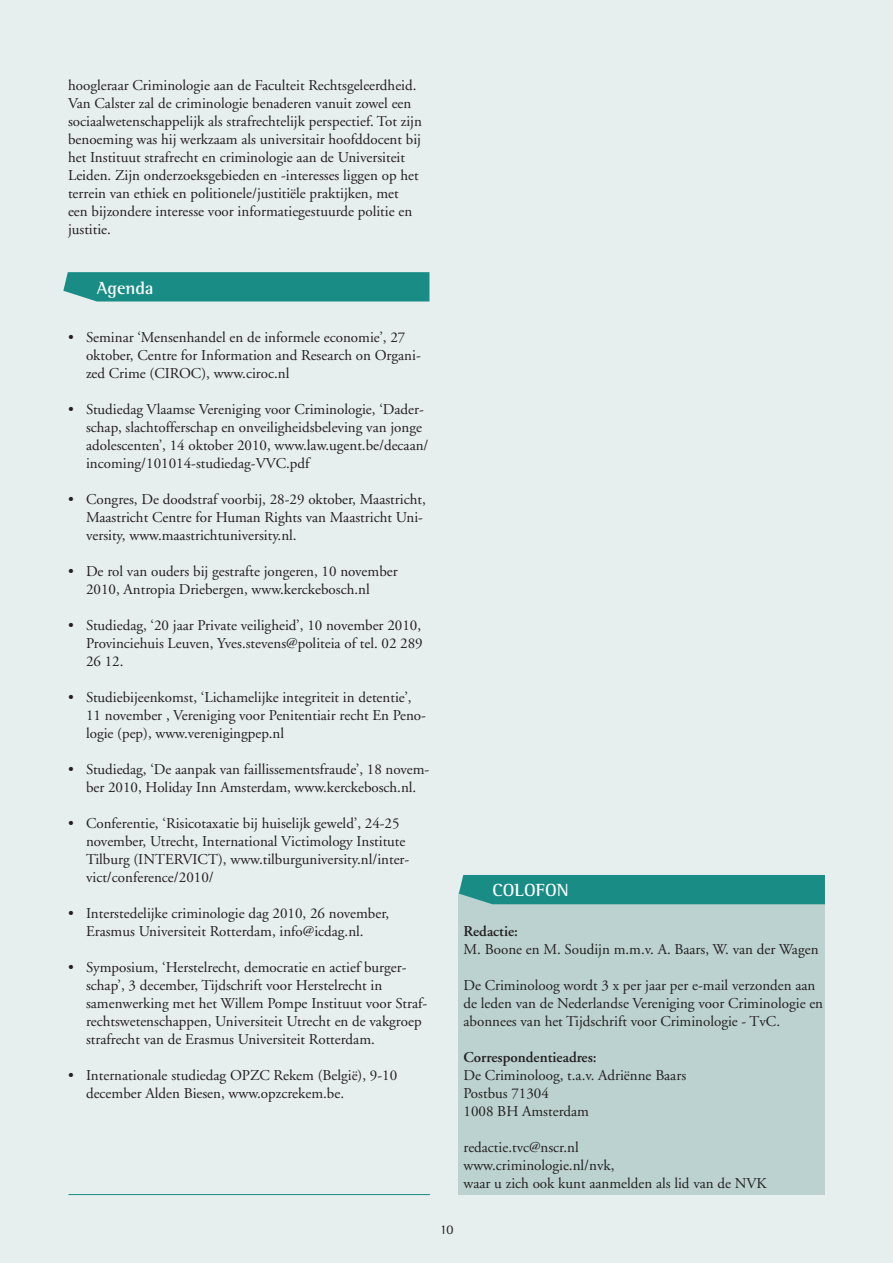
<style>
.page{position:relative;width:893px;height:1263px;background:#e7eeee}
.page>*{position:absolute;margin:0;border:0;box-sizing:border-box;transform-origin:0 0}
.t1{font:700 18px "Rotis Semi Serif";color:#fff}
.t2{font:15px/18px "Adobe Garamond";color:#231f20}
.t3{font:600 15px "Adobe Garamond";color:#231f20}
.t4{font:13.5px "Rotis Semi Serif";color:#231f20}
</style>
<div class="page">
<div style="left:63px;top:272px;width:366px;height:29px;background:#198d85"></div>
<hr style="left:68px;top:1194px;width:362px;height:1px;background:#198d85">
<div style="left:459px;top:893px;width:366px;height:302px;background:#bcd2d0"></div>
<div style="left:459px;top:875px;width:366px;height:29px;background:#198d85"></div>
<p class="t2" style="left:68px;top:77px;width:355px">hoogleraar Criminologie aan de Faculteit Rechtsgeleerdheid.<br>Van Calster zal de criminologie benaderen vanuit zowel een sociaalwetenschappelijk als strafrechtelijk perspectief. Tot zijn benoeming was hij werkzaam als universitair hoofddocent bij het Instituut strafrecht en criminologie aan de Universiteit Leiden. Zijn onderzoeksgebieden en -interesses liggen op het terrein van ethiek en politionele/justitiële praktijken, met een bijzondere interesse voor informatiegestuurde politie en justitie.</p>
<p class="t1" style="left:97px;top:277px;width:58px">Agenda</p>
<p class="t2" style="left:86px;top:329px;width:336px;text-indent:-18px">• Seminar ‘Mensenhandel en de informele economie’, 27 oktober, Centre for Information and Research on Organi&shy;zed Crime (CIROC), www.ciroc.nl</p>
<p class="t2" style="left:86px;top:401px;width:344px;text-indent:-18px">• Studiedag Vlaamse Vereniging voor Criminologie, ‘Dader&shy;schap, slachtofferschap en onveiligheidsbeleving van jonge adolescenten’, 14 oktober 2010, www.law.ugent.be/decaan/ incoming/101014-studiedag-VVC.pdf</p>
<p class="t2" style="left:86px;top:491px;width:341px;text-indent:-18px">• Congres, De doodstraf voorbij, 28-29 oktober, Maastricht,<br>Maastricht Centre for Human Rights van Maastricht Uni&shy;versity, www.maastrichtuniversity.nl.</p>
<p class="t2" style="left:86px;top:563px;width:313px;text-indent:-18px">• De rol van ouders bij gestrafte jongeren, 10 november<br>2010, Antropia Driebergen, www.kerckebosch.nl</p>
<p class="t2" style="left:86px;top:617px;width:338px;text-align:justify;text-indent:-18px">• Studiedag, ‘20 jaar Private veiligheid’, 10 november 2010, Provinciehuis Leuven, Yves.stevens@politeia of tel. 02 289<br>26 12.</p>
<p class="t2" style="left:86px;top:689px;width:342px;text-indent:-18px">• Studiebijeenkomst, ‘Lichamelijke integriteit in detentie’,<br>11 november , Vereniging voor Penitentiair recht En Peno&shy;logie (pep), www.verenigingpep.nl</p>
<p class="t2" style="left:68px;top:761px;width:363px;text-align:center">• Studiedag, ‘De aanpak van faillissementsfraude’, 18 novem&shy;ber 2010, Holiday Inn Amsterdam, www.kerckebosch.nl.</p>
<p class="t2" style="left:86px;top:815px;width:325px;text-indent:-18px">• Conferentie, ‘Risicotaxatie bij huiselijk geweld’, 24-25 november, Utrecht, International Victimology Institute Tilburg (INTERVICT), www.tilburguniversity.nl/inter&shy;vict/conference/2010/</p>
<p class="t2" style="left:68px;top:905px;width:323px;text-align:center">• Interstedelijke criminologie dag 2010, 26 november,<br>Erasmus Universiteit Rotterdam, info@icdag.nl.</p>
<p class="t2" style="left:86px;top:959px;width:343px;text-indent:-18px">• Symposium, ‘Herstelrecht, democratie en actief burger&shy;schap’, 3 december, Tijdschrift voor Herstelrecht in samenwerking met het Willem Pompe Instituut voor Straf&shy;rechtswetenschappen, Universiteit Utrecht en de vakgroep strafrecht van de Erasmus Universiteit Rotterdam.</p>
<p class="t2" style="left:86px;top:1067px;width:313px;text-indent:-18px">• Internationale studiedag OPZC Rekem (België), 9-10 december Alden Biesen, www.opzcrekem.be.</p>
<p class="t1" style="left:492px;top:879px;width:78px">COLOFON</p>
<p class="t3" style="left:463px;top:923px;width:56px">Redactie:</p>
<p class="t2" style="left:463px;top:941px;width:357px">M. Boone en M. Soudijn m.m.v. A. Baars, W. van der Wagen</p>
<p class="t2" style="left:463px;top:977px;width:361px">De Criminoloog wordt 3 x per jaar per e-mail verzonden aan de leden van de Nederlandse Vereniging voor Criminologie en abonnees van het Tijdschrift voor Criminologie - TvC.</p>
<p class="t3" style="left:463px;top:1049px;width:135px">Correspondentieadres:</p>
<p class="t2" style="left:463px;top:1067px;width:224px">De Criminoloog, t.a.v. Adriënne Baars<br>Postbus 71304<br>1008 BH Amsterdam</p>
<p class="t2" style="left:463px;top:1139px;width:305px">redactie.tvc@nscr.nl<br>www.criminologie.nl/nvk,<br>waar u zich ook kunt aanmelden als lid van de NVK</p>
<p class="t4" style="left:440px;top:1222px;width:15px">10</p>
</div>
